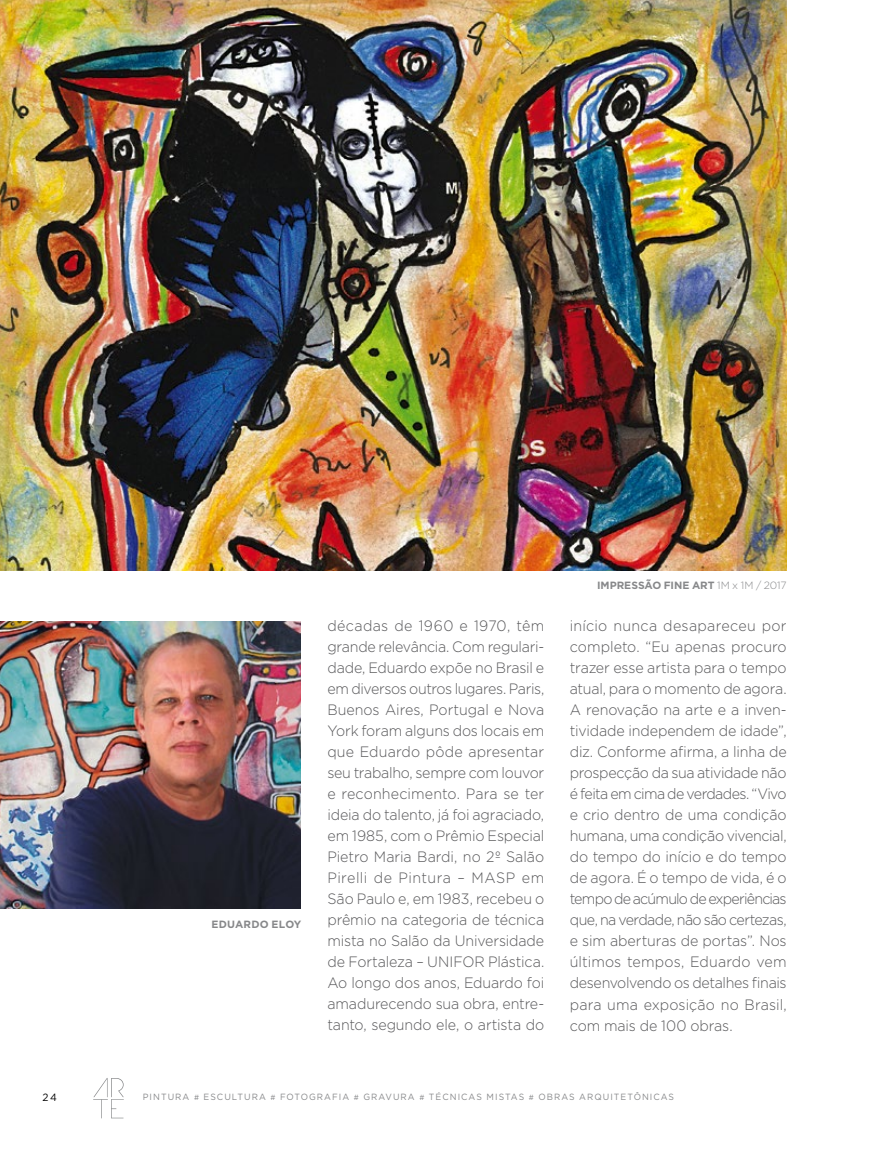
<style>
.page{position:relative;width:893px;height:1149px;background:#fff}
.page>*{position:absolute;margin:0;border:0;box-sizing:border-box;transform-origin:0 0}
.t1{font:300 15px/21px "Gotham";letter-spacing:-.005em;color:#58585a;text-align:justify;scale:.95 1}
.t2{font:700 10.5px "Gotham";color:#87888a}
.t3{font:10.5px "Gotham";color:#000;scale:.96 1}
.t4{font:9px "Gotham";letter-spacing:.12em;color:#87888a;scale:.96 1}
.s1{font-weight:300}
.s2{font-size:7.5px}
</style>
<div class="page">
<img style="left:0;top:0;width:787px;height:570px">
<img style="left:0;top:621px;width:300px;height:287px">
<svg style="left:93px;top:1078px;width:31px;height:39px"></svg>
<p class="t2" style="left:212px;top:916px;width:91px">EDUARDO ELOY</p>
<p class="t2" style="left:597px;top:578px;width:191px">IMPRESSÃO FINE ART <span class="s1">1M x 1M / 2017</span></p>
<p class="t1" style="left:327px;top:614px;width:230px">décadas de 1960 e 1970, têm grande relevância. Com regulari&shy;dade, Eduardo expõe no Brasil e em diversos outros lugares. Paris, Buenos Aires, Portugal e Nova York foram alguns dos locais em que Eduardo pôde apresentar seu trabalho, sempre com louvor e reconhecimento. Para se ter ideia do talento, já foi agraciado, em 1985, com o Prêmio Especial Pietro Maria Bardi, no 2º Salão Pirelli de Pintura – MASP em São Paulo e, em 1983, recebeu o prêmio na categoria de técnica mista no Salão da Universidade de Fortaleza – UNIFOR Plástica.<br>Ao longo dos anos, Eduardo foi amadurecendo sua obra, entre&shy;tanto, segundo ele, o artista do</p>
<p class="t1" style="left:570px;top:614px;width:230px">início nunca desapareceu por completo. “Eu apenas procuro trazer esse artista para o tempo atual, para o momento de agora.<br>A renovação na arte e a inven&shy;tividade independem de idade”, diz. Conforme afirma, a linha de prospecção da sua atividade não é feita em cima de verdades. “Vivo e crio dentro de uma condição humana, uma condição vivencial, do tempo do início e do tempo de agora. É o tempo de vida, é o tempo de acúmulo de experiências que, na verdade, não são certezas, e sim aberturas de portas”. Nos últimos tempos, Eduardo vem desenvolvendo os detalhes finais para uma exposição no Brasil, com mais de 100 obras.</p>
<p class="t3" style="left:43px;top:1089px;width:16px">24</p>
<p class="t4" style="left:143px;top:1091px;width:555px">PINTURA <span class="s2">#</span> ESCULTURA <span class="s2">#</span> FOTOGRAFIA <span class="s2">#</span> GRAVURA <span class="s2">#</span> TÉCNICAS MISTAS <span class="s2">#</span> OBRAS ARQUITETÔNICAS</p>
</div>
